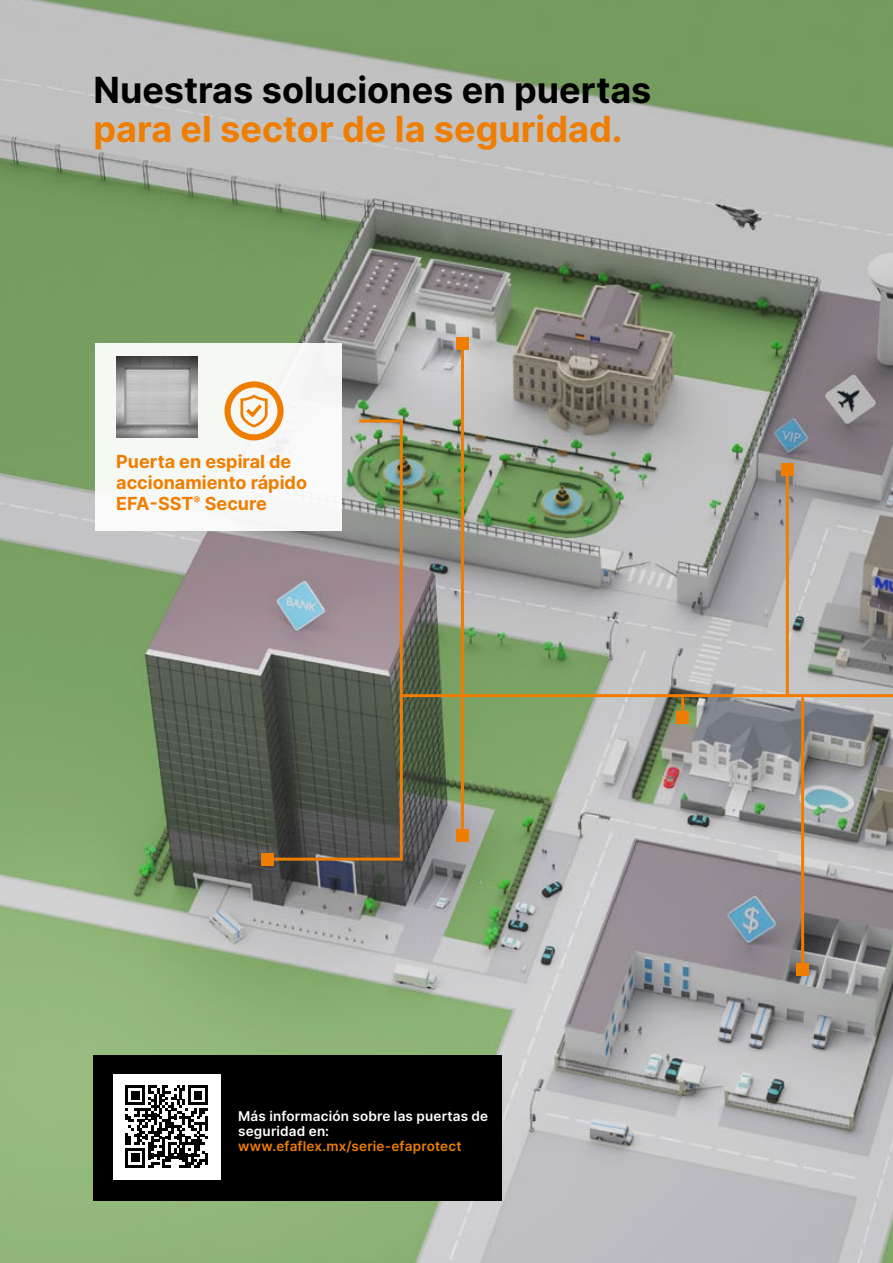
<style>
.page{position:relative;width:893px;height:1263px;background:#fff}
.page>*{position:absolute;margin:0;border:0;box-sizing:border-box;transform-origin:0 0}
.t1{font:700 36px "Inter";color:#000}
.t2{font:700 36px "Inter";color:#ef7d00}
.t3{font:700 18px/21px "Inter";color:#ef7d00}
.t4{font:600 13.5px/15px "Inter";letter-spacing:.015em;color:#fff}
.t5{font:600 13.5px "Inter";letter-spacing:.01em;color:#ef7d00}
</style>
<div class="page">
<img style="left:0;top:0;width:893px;height:1263px">
<svg style="left:404px;top:628px;width:489px;height:71px;background:#9fa68f"></svg>
<hr style="left:461px;top:697px;width:3px;height:138px;background:#ef7d00">
<div style="left:456px;top:829px;width:12px;height:12px;background:#ef7d00"></div>
<svg style="left:264px;top:418px;width:140px;height:444px;background:#74726a"></svg>
<div style="left:261px;top:853px;width:12px;height:12px;background:#ef7d00"></div>
<hr style="left:461px;top:343px;width:3px;height:353px;background:#ef7d00">
<div style="left:456px;top:337px;width:12px;height:12px;background:#ef7d00"></div>
<hr style="left:786px;top:469px;width:3px;height:226px;background:#ef7d00">
<div style="left:781px;top:463px;width:12px;height:12px;background:#ef7d00"></div>
<hr style="left:681px;top:697px;width:3px;height:20px;background:#ef7d00">
<div style="left:677px;top:711px;width:12px;height:12px;background:#ef7d00"></div>
<hr style="left:801px;top:697px;width:3px;height:273px;background:#ef7d00">
<div style="left:797px;top:964px;width:12px;height:12px;background:#ef7d00"></div>
<div style="left:95px;top:344px;width:247px;height:187px;background:#f5f8f4"></div>
<svg style="left:225px;top:381px;width:59px;height:59px"></svg>
<img style="left:116px;top:356px;width:81px;height:81px">
<div style="left:94px;top:1055px;width:408px;height:146px;background:#000"></div>
<div style="left:113px;top:1074px;width:107px;height:105px;background:#fff"></div>
<svg style="left:125px;top:1085px;width:83px;height:83px"></svg>
<h1 class="t1" style="left:94px;top:63px;width:559px">Nuestras soluciones en puertas</h1>
<h1 class="t2" style="left:94px;top:102px;width:531px">para el sector de la seguridad.</h1>
<p class="t3" style="left:116px;top:450px;width:192px">Puerta en espiral de accionamiento rápido<br>EFA-SST<sup>®</sup> Secure</p>
<p class="t4" style="left:238px;top:1108px;width:252px">Más información sobre las puertas de seguridad en:</p>
<p class="t5" style="left:238px;top:1136px;width:225px">www.efaflex.mx/serie-efaprotect</p>
</div>
